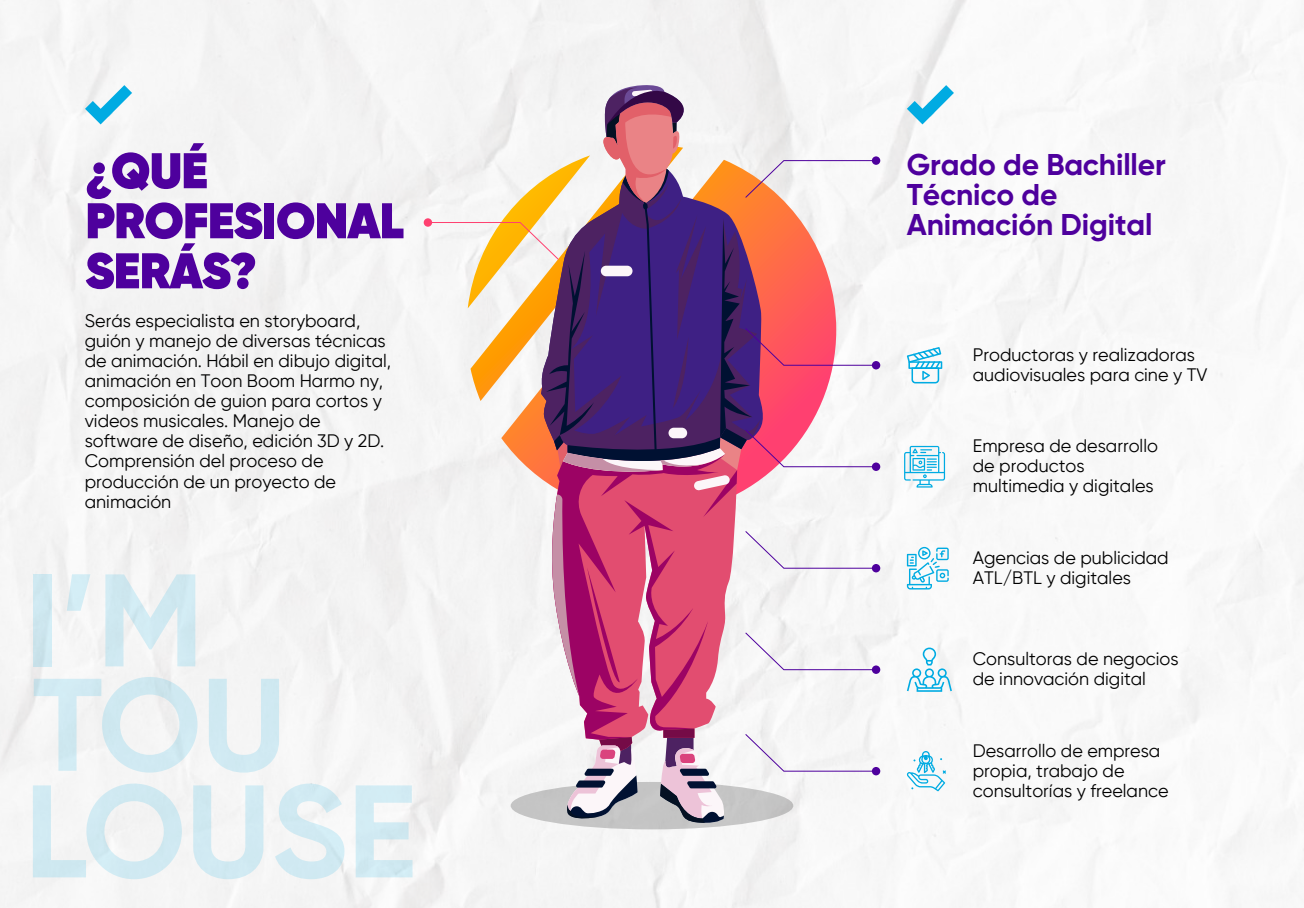
<style>
.page{position:relative;width:1304px;height:908px;background:#fff}
.page>*{position:absolute;margin:0;border:0;box-sizing:border-box;transform-origin:0 0}
.t1{font:800 50px/50px "Gilroy";letter-spacing:-.02em;color:#4e009d}
.t2{font:700 30px/30px "Gilroy";letter-spacing:-.005em;color:#4e009d}
.t3{font:18px/20px "Gilroy";color:#000}
</style>
<div class="page">
<img style="left:0;top:0;width:1304px;height:907px">
<div style="left:511px;top:781px;width:282px;height:48px;background:#c5c5c5;border-radius:50%"></div>
<svg style="left:906px;top:750px;width:40px;height:41px"></svg>
<div style="left:34px;top:574px;width:18px;height:92px;background:#cde6ef"></div>
<svg style="left:67px;top:574px;width:23px;height:36px"></svg>
<svg style="left:105px;top:574px;width:90px;height:92px"></svg>
<svg style="left:34px;top:676px;width:164px;height:96px"></svg>
<svg style="left:209px;top:678px;width:70px;height:94px"></svg>
<svg style="left:33px;top:783px;width:149px;height:95px"></svg>
<svg style="left:193px;top:785px;width:70px;height:93px"></svg>
<svg style="left:275px;top:783px;width:69px;height:95px"></svg>
<svg style="left:356px;top:785px;width:57px;height:92px"></svg>
<svg style="left:907px;top:347px;width:35px;height:36px"></svg>
<svg style="left:904px;top:445px;width:41px;height:42px"></svg>
<svg style="left:907px;top:546px;width:42px;height:43px"></svg>
<svg style="left:907px;top:647px;width:45px;height:44px"></svg>
<svg style="left:85px;top:85px;width:47px;height:39px"></svg>
<svg style="left:907px;top:85px;width:47px;height:39px"></svg>
<svg style="left:427px;top:82px;width:450px;height:740px"></svg>
<div style="left:872px;top:361px;width:8px;height:8px;background:#4e009d;border-radius:50%"></div>
<div style="left:872px;top:462px;width:8px;height:8px;background:#4e009d;border-radius:50%"></div>
<div style="left:872px;top:563px;width:8px;height:9px;background:#4e009d;border-radius:50%"></div>
<div style="left:872px;top:665px;width:8px;height:8px;background:#4e009d;border-radius:50%"></div>
<div style="left:872px;top:766px;width:8px;height:9px;background:#4e009d;border-radius:50%"></div>
<div style="left:424px;top:218px;width:8px;height:9px;background:#ff4070;border-radius:50%"></div>
<div style="left:872px;top:156px;width:8px;height:9px;background:#4e009d;border-radius:50%"></div>
<h1 class="t1" style="left:85px;top:145px;width:320px">¿QUÉ<br>PROFESIONAL<br>SERÁS?</h1>
<p class="t3" style="left:85px;top:311px;width:308px">Serás especialista en storyboard, guión y manejo de diversas técnicas de animación. Hábil en dibujo digital, animación en Toon Boom Harmo ny, composición de guion para cortos y videos musicales. Manejo de software de diseño, edición 3D y 2D.<br>Comprensión del proceso de producción de un proyecto de animación</p>
<h2 class="t2" style="left:907px;top:149px;width:260px">Grado de Bachiller<br>Técnico de<br>Animación Digital</h2>
<p class="t3" style="left:973px;top:344px;width:236px">Productoras y realizadoras audiovisuales para cine y TV</p>
<p class="t3" style="left:973px;top:435px;width:187px">Empresa de desarrollo de productos multimedia y digitales</p>
<p class="t3" style="left:973px;top:547px;width:197px">Agencias de publicidad<br>ATL/BTL y digitales</p>
<p class="t3" style="left:973px;top:648px;width:207px">Consultoras de negocios de innovación digital</p>
<p class="t3" style="left:973px;top:739px;width:197px">Desarrollo de empresa propia, trabajo de consultorías y freelance</p>
</div>
